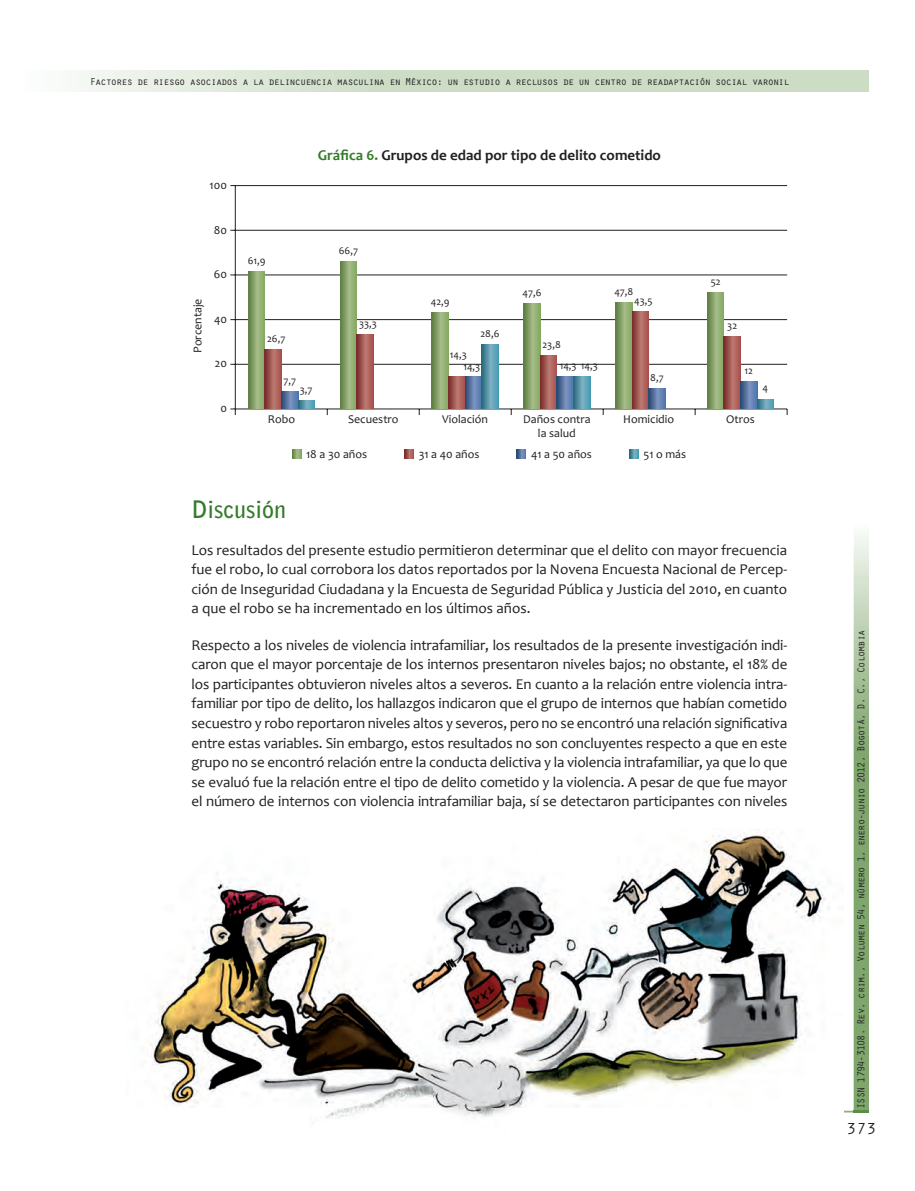
<style>
.page{position:relative;width:915px;height:1191px;background:#fff}
.page>*{position:absolute;margin:0;border:0;box-sizing:border-box;transform-origin:0 0}
.t1{font:700 24px "Bell Gothic Std";color:#357b2b}
.t2{font:16.5px "Orator Std";color:#231f20}
.t3{font:15px/19.5px "Candara";letter-spacing:-.005em;color:#231f20;text-align:justify}
.t4{font:700 15px "Candara";color:#231f20}
.t5{font:12px/14.4px "Candara";color:#231f20;text-align:center}
.t6{font:10.5px "Orator Std";letter-spacing:-.1em;color:#231f20}
.t7{font:10.5px/12px "Candara";color:#231f20}
.s1{color:#357b2b}
</style>
<div class="page">
<svg style="left:77px;top:71px;width:791px;height:20px;background:#d3e1cd"></svg>
<hr style="left:230px;top:230px;width:556px;height:1px;background:#231f20">
<hr style="left:230px;top:275px;width:556px;height:1px;background:#231f20">
<hr style="left:230px;top:319px;width:556px;height:1px;background:#231f20">
<hr style="left:230px;top:364px;width:556px;height:1px;background:#231f20">
<hr style="left:230px;top:185px;width:556px;height:1px;background:#231f20">
<hr style="left:230px;top:409px;width:556px;height:1px;background:#231f20">
<hr style="left:235px;top:186px;width:1px;height:223px;background:#231f20">
<svg style="left:248px;top:272px;width:17px;height:137px;background:#88a269"></svg>
<svg style="left:265px;top:349px;width:16px;height:60px"></svg>
<svg style="left:281px;top:392px;width:17px;height:17px"></svg>
<svg style="left:298px;top:401px;width:16px;height:8px"></svg>
<svg style="left:340px;top:261px;width:16px;height:148px;background:#89a56c"></svg>
<svg style="left:356px;top:334px;width:17px;height:75px"></svg>
<svg style="left:432px;top:313px;width:16px;height:96px;background:#8aa66c"></svg>
<svg style="left:448px;top:376px;width:17px;height:33px"></svg>
<svg style="left:465px;top:376px;width:16px;height:33px"></svg>
<svg style="left:481px;top:344px;width:17px;height:65px"></svg>
<svg style="left:523px;top:304px;width:17px;height:105px;background:#88a46a"></svg>
<svg style="left:540px;top:355px;width:16px;height:54px"></svg>
<svg style="left:556px;top:376px;width:17px;height:33px"></svg>
<svg style="left:573px;top:376px;width:17px;height:33px"></svg>
<svg style="left:615px;top:302px;width:17px;height:107px;background:#88a46a"></svg>
<svg style="left:632px;top:311px;width:16px;height:98px;background:#a35a54"></svg>
<svg style="left:648px;top:388px;width:17px;height:21px"></svg>
<svg style="left:707px;top:293px;width:16px;height:116px;background:#89a46b"></svg>
<svg style="left:723px;top:337px;width:17px;height:72px"></svg>
<svg style="left:740px;top:381px;width:16px;height:28px"></svg>
<svg style="left:756px;top:399px;width:17px;height:10px"></svg>
<svg style="left:292px;top:450px;width:9px;height:9px"></svg>
<svg style="left:404px;top:450px;width:9px;height:9px"></svg>
<svg style="left:517px;top:450px;width:9px;height:9px"></svg>
<svg style="left:629px;top:450px;width:9px;height:9px"></svg>
<img style="left:147px;top:830px;width:682px;height:289px">
<svg style="left:844px;top:536px;width:24px;height:576px"></svg>
<p class="t6" style="left:90px;top:74px;width:701px">Factores de riesgo asociados a la delincuencia masculina en México: un estudio a reclusos de un centro de readaptación social varonil</p>
<p class="t5" style="left:209px;top:178px;width:19px">100</p>
<p class="t5" style="left:190px;top:353px;width:56px;rotate:-90deg">Porcentaje</p>
<p class="t5" style="left:214px;top:222px;width:15px">80</p>
<p class="t5" style="left:214px;top:267px;width:15px">60</p>
<p class="t5" style="left:214px;top:312px;width:14px">40</p>
<p class="t5" style="left:215px;top:356px;width:14px">20</p>
<p class="t5" style="left:220px;top:401px;width:8px">0</p>
<p class="t4" style="left:318px;top:145px;width:344px"><span class="s1">Gráfica 6.</span> Grupos de edad por tipo de delito cometido</p>
<p class="t7" style="left:248px;top:255px;width:19px">61,9</p>
<p class="t7" style="left:267px;top:332px;width:20px">26,7</p>
<p class="t7" style="left:283px;top:375px;width:14px">7,7</p>
<p class="t7" style="left:299px;top:384px;width:14px">3,7</p>
<p class="t7" style="left:339px;top:244px;width:21px">66,7</p>
<p class="t7" style="left:359px;top:317px;width:19px">33,3</p>
<p class="t7" style="left:430px;top:296px;width:20px">42,9</p>
<p class="t7" style="left:480px;top:327px;width:21px">28,6</p>
<p class="t7" style="left:463px;top:349px;width:19px;text-indent:-14px">14,3<br>14,3</p>
<p class="t7" style="left:522px;top:286px;width:20px">47,6</p>
<p class="t7" style="left:559px;top:334px;width:40px;line-height:21.1px;text-indent:-17px">23,8<br>14,3 14,3</p>
<p class="t7" style="left:614px;top:285px;width:20px">47,8</p>
<p class="t7" style="left:634px;top:294px;width:20px">43,5</p>
<p class="t7" style="left:650px;top:371px;width:15px">8,7</p>
<p class="t7" style="left:710px;top:276px;width:11px">52</p>
<p class="t7" style="left:727px;top:320px;width:11px">32</p>
<p class="t7" style="left:744px;top:364px;width:10px">12</p>
<p class="t5" style="left:268px;top:412px;width:29px">Robo</p>
<p class="t5" style="left:348px;top:412px;width:52px">Secuestro</p>
<p class="t5" style="left:442px;top:412px;width:47px">Violación</p>
<p class="t5" style="left:523px;top:412px;width:69px">Daños contra la salud</p>
<p class="t5" style="left:623px;top:412px;width:52px">Homicidio</p>
<p class="t5" style="left:726px;top:412px;width:30px">Otros</p>
<p class="t5" style="left:306px;top:447px;width:62px">18 a 30 años</p>
<p class="t5" style="left:418px;top:447px;width:62px">31 a 40 años</p>
<p class="t5" style="left:531px;top:447px;width:62px">41 a 50 años</p>
<p class="t5" style="left:643px;top:447px;width:44px">51 o más</p>
<p class="t7" style="left:762px;top:382px;width:7px">4</p>
<h1 class="t1" style="left:191px;top:495px;width:96px">Discusión</h1>
<p class="t3" style="left:191px;top:540px;width:597px">Los resultados del presente estudio permitieron determinar que el delito con mayor frecuencia fue el robo, lo cual corrobora los datos reportados por la Novena Encuesta Nacional de Percep&shy;ción de Inseguridad Ciudadana y la Encuesta de Seguridad Pública y Justicia del 2010, en cuanto a que el robo se ha incrementado en los últimos años.</p>
<p class="t3" style="left:191px;top:635px;width:597px">Respecto a los niveles de violencia intrafamiliar, los resultados de la presente investigación indi&shy;caron que el mayor porcentaje de los internos presentaron niveles bajos; no obstante, el 18% de los participantes obtuvieron niveles altos a severos. En cuanto a la relación entre violencia intra&shy;familiar por tipo de delito, los hallazgos indicaron que el grupo de internos que habían cometido secuestro y robo reportaron niveles altos y severos, pero no se encontró una relación significativa entre estas variables. Sin embargo, estos resultados no son concluyentes respecto a que en este grupo no se encontró relación entre la conducta delictiva y la violencia intrafamiliar, ya que lo que se evaluó fue la relación entre el tipo de delito cometido y la violencia. A pesar de que fue mayor el número de internos con violencia intrafamiliar baja, sí se detectaron participantes con niveles</p>
<p class="t6" style="left:853px;top:1108px;width:480px;rotate:-90deg">ISSN 1794-3108. Rev. crim., Volumen 54, número 1, enero-junio 2012, Bogotá, D. C., Colombia</p>
<p class="t2" style="left:846px;top:1117px;width:31px">373</p>
</div>
